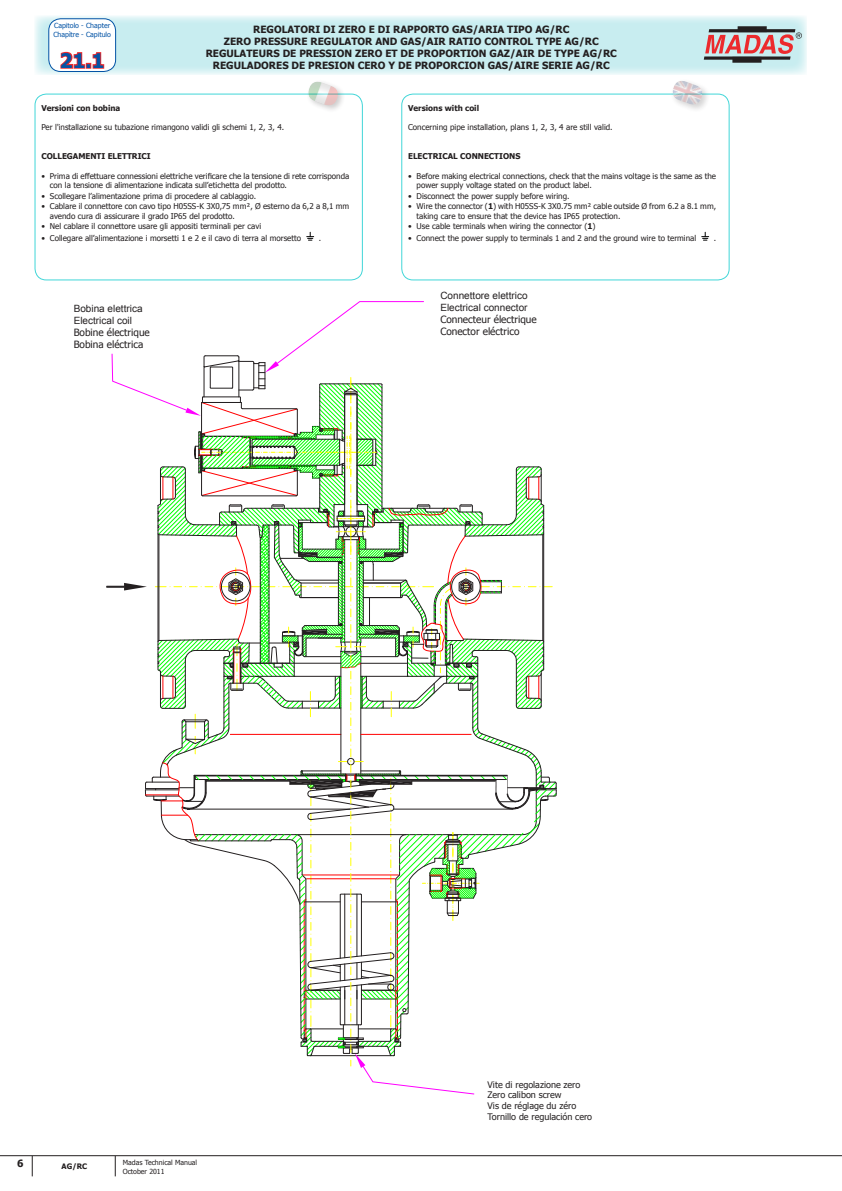
<style>
.page{position:relative;width:842px;height:1191px;background:#fff}
.page>*{position:absolute;margin:0;border:0;box-sizing:border-box;transform-origin:0 0}
.t1{font:700 20px "Tahoma";color:#0353a5}
.t2{font:700 10px/12px "Tahoma";color:#231f20;text-align:center}
.t3{font:10px "Tahoma";color:#231f20}
.t4{font:10px "Arial";color:#231f20}
.t5{font:9px "Tahoma";color:#231f20}
.t6{font:8px/9.6px "Tahoma";color:#231f20}
.t7{font:700 8px "Tahoma";color:#231f20}
.t8{font:700 7.5px "Tahoma";color:#231f20}
.t9{font:7px/8.4px "Tahoma";color:#0353a5}
.t10{font:7px/8.4px "Tahoma";color:#231f20}
.s1{font-weight:700}
</style>
<div class="page">
<svg style="left:35px;top:16px;width:772px;height:59px;background:#cdeef1"></svg>
<hr style="left:0;top:1155px;width:842px;height:1px;background:#231f20">
<svg style="left:115px;top:1156px;width:1px;height:20px"></svg>
<svg style="left:32px;top:1156px;width:1px;height:20px"></svg>
<div style="left:737px;top:26px;width:30px;height:6px;background:#231f20"></div>
<div style="left:732px;top:57px;width:29px;height:6px;background:#231f20"></div>
<svg style="left:704px;top:29px;width:98px;height:31px;background:#b28f91"></svg>
<div style="left:49px;top:19px;width:67px;height:52px;background:#fff;border-radius:12px"></div>
<div style="left:48px;top:18px;width:68px;height:54px;border:1px solid #0353a5;border-radius:12px"></div>
<svg style="left:60px;top:51px;width:45px;height:18px"></svg>
<svg style="left:107px;top:301px;width:450px;height:793px"></svg>
<svg style="left:307px;top:232px;width:7px;height:9px"></svg>
<div style="left:35px;top:94px;width:328px;height:186px;border:1px solid #41d6d8;border-radius:11px"></div>
<div style="left:306px;top:79px;width:40px;height:34px;background:#231f20;opacity:.9"></div>
<svg style="left:304px;top:79px;width:37px;height:30px"></svg>
<svg style="left:702px;top:232px;width:7px;height:9px"></svg>
<div style="left:401px;top:94px;width:329px;height:186px;border:1px solid #41d6d8;border-radius:11px"></div>
<div style="left:670px;top:78px;width:40px;height:34px;background:#231f20;opacity:.75"></div>
<svg style="left:668px;top:78px;width:38px;height:31px"></svg>
<p class="t9" style="left:53px;top:21px;width:59px">Capitolo - Chapter<br>Chapìtre - Capitulo</p>
<h1 class="t1" style="left:60px;top:46px;width:46px">21.1</h1>
<p class="t2" style="left:206px;top:23px;width:413px">REGOLATORI DI ZERO E DI RAPPORTO GAS/ARIA TIPO AG/RC<br>ZERO PRESSURE REGULATOR AND GAS/AIR RATIO CONTROL TYPE AG/RC REGULATEURS DE PRESSION ZERO ET DE PROPORTION GAZ/AIR DE TYPE AG/RC REGULADORES DE PRESION CERO Y DE PROPORCION GAS/AIRE SERIE AG/RC</p>
<p class="t7" style="left:41px;top:102px;width:80px">Versioni con bobina</p>
<p class="t6" style="left:41px;top:122px;width:244px">Per l'installazione su tubazione rimangono validi gli schemi 1, 2, 3, 4.</p>
<p class="t7" style="left:41px;top:150px;width:111px">COLLEGAMENTI ELETTRICI</p>
<p class="t6" style="left:50px;top:171px;width:301px;text-indent:-9px">• Prima di effettuare connessioni elettriche verificare che la tensione di rete corrisponda con la tensione di alimentazione indicata sull’etichetta del prodotto.</p>
<p class="t6" style="left:41px;top:191px;width:216px">• Scollegare l’alimentazione prima di procedere al cablaggio.</p>
<p class="t6" style="left:50px;top:201px;width:301px;text-indent:-9px">• Cablare il connettore con cavo tipo H05SS-K 3X0,75 mm², Ø esterno da 6,2 a 8,1 mm avendo cura di assicurare il grado IP65 del prodotto.</p>
<p class="t6" style="left:41px;top:221px;width:221px">• Nel cablare il connettore usare gli appositi terminali per cavi</p>
<p class="t6" style="left:41px;top:233px;width:261px">• Collegare all’alimentazione i morsetti 1 e 2 e il cavo di terra al morsetto</p>
<p class="t6" style="left:319px;top:233px;width:4px">.</p>
<p class="t4" style="left:74px;top:302px;width:70px">Bobina elettrica</p>
<p class="t4" style="left:74px;top:314px;width:60px">Electrical coil</p>
<p class="t3" style="left:74px;top:326px;width:78px">Bobine électrique</p>
<p class="t3" style="left:74px;top:338px;width:71px">Bobina eléctrica</p>
<p class="t7" style="left:408px;top:102px;width:72px">Versions with coil</p>
<p class="t6" style="left:408px;top:122px;width:206px">Concerning pipe installation, plans 1, 2, 3, 4 are still valid.</p>
<p class="t7" style="left:408px;top:150px;width:114px">ELECTRICAL CONNECTIONS</p>
<p class="t6" style="left:417px;top:171px;width:301px;text-indent:-9px">• Before making electrical connections, check that the mains voltage is the same as the power supply voltage stated on the product label.</p>
<p class="t6" style="left:408px;top:191px;width:163px">• Disconnect the power supply before wiring.</p>
<p class="t6" style="left:417px;top:201px;width:301px;text-indent:-9px">• Wire the connector (<span class="s1">1</span>) with H05SS-K 3X0.75 mm² cable outside Ø from 6.2 a 8.1 mm, taking care to ensure that the device has IP65 protection.</p>
<p class="t6" style="left:408px;top:221px;width:189px">• Use cable terminals when wiring the connector (<span class="s1">1</span>)</p>
<p class="t6" style="left:408px;top:233px;width:290px">• Connect the power supply to terminals 1 and 2 and the ground wire to terminal</p>
<p class="t6" style="left:714px;top:233px;width:4px">.</p>
<p class="t4" style="left:440px;top:288px;width:89px">Connettore elettrico</p>
<p class="t4" style="left:440px;top:300px;width:89px">Electrical connector</p>
<p class="t3" style="left:440px;top:312px;width:98px">Connecteur électrique</p>
<p class="t3" style="left:440px;top:324px;width:81px">Conector eléctrico</p>
<p class="t2" style="left:17px;top:1157px;width:8px">6</p>
<p class="t8" style="left:62px;top:1161px;width:27px">AG/RC</p>
<p class="t10" style="left:123px;top:1158px;width:76px">Madas Technical Manual<br>October 2011</p>
<p class="t5" style="left:488px;top:1078px;width:94px">Vite di regolazione zero</p>
<p class="t5" style="left:488px;top:1089px;width:75px">Zero calibon screw</p>
<p class="t5" style="left:488px;top:1100px;width:90px">Vis de réglage du zéro</p>
<p class="t5" style="left:488px;top:1110px;width:106px">Tornillo de regulación cero</p>
</div>
